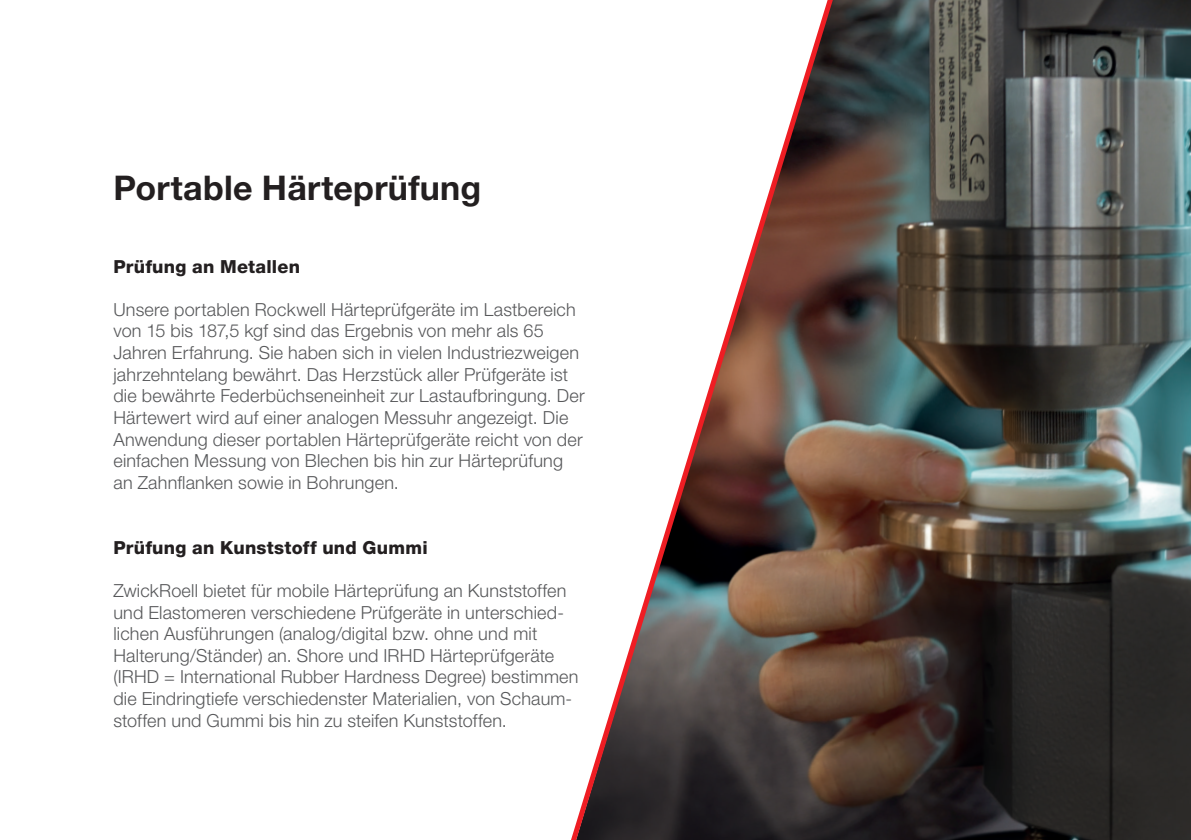
<style>
.page{position:relative;width:1191px;height:840px;background:#fff}
.page>*{position:absolute;margin:0;border:0;box-sizing:border-box;transform-origin:0 0}
.t1{font:700 34px "Helvetica Neue LT Std";letter-spacing:.01em;color:#231f20}
.t2{font:300 18px/21.6px "Helvetica Neue LT Std";letter-spacing:.01em;color:#57585a}
.t3{font:800 18px "Helvetica Neue LT Std";letter-spacing:.015em;color:#231f20}
</style>
<div class="page">
<img style="left:857px;top:0;width:334px;height:839px">
<svg style="left:571px;top:0;width:286px;height:839px"></svg>
<p class="t1" style="left:113px;top:167px;width:369px">Portable Härteprüfung</p>
<p class="t3" style="left:113px;top:255px;width:188px">Prüfung an Metallen</p>
<p class="t2" style="left:113px;top:298px;width:473px">Unsere portablen Rockwell Härteprüfgeräte im Lastbereich von 15 bis 187,5 kgf sind das Ergebnis von mehr als 65<br>Jahren Erfahrung. Sie haben sich in vielen Industriezweigen jahrzehntelang bewährt. Das Herzstück aller Prüfgeräte ist die bewährte Federbüchseneinheit zur Lastaufbringung. Der Härtewert wird auf einer analogen Messuhr angezeigt. Die Anwendung dieser portablen Härteprüfgeräte reicht von der einfachen Messung von Blechen bis hin zur Härteprüfung an Zahnflanken sowie in Bohrungen.</p>
<p class="t3" style="left:113px;top:536px;width:316px">Prüfung an Kunststoff und Gummi</p>
<p class="t2" style="left:113px;top:579px;width:466px">ZwickRoell bietet für mobile Härteprüfung an Kunststoffen und Elastomeren verschiedene Prüfgeräte in unterschied&shy;lichen Ausführungen (analog/digital bzw. ohne und mit Halterung/Ständer) an. Shore und IRHD Härteprüfgeräte (IRHD = International Rubber Hardness Degree) bestimmen die Eindringtiefe verschiedenster Materialien, von Schaum&shy;stoffen und Gummi bis hin zu steifen Kunststoffen.</p>
</div>
